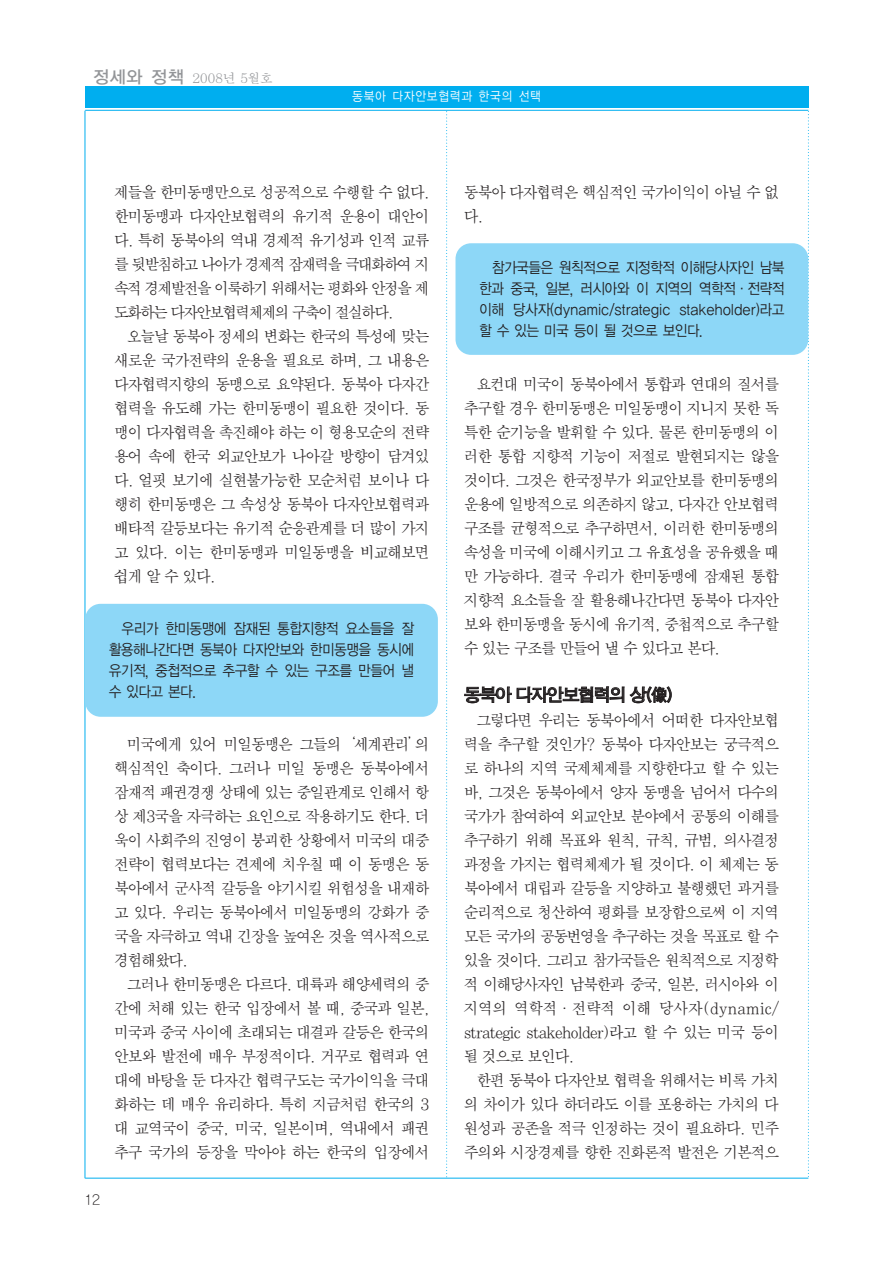
<style>
.page{position:relative;width:893px;height:1262px;background:#fff}
.page>*{position:absolute;margin:0;border:0;box-sizing:border-box;transform-origin:0 0}
.t1{font:700 17.25px "HY Go Thic";letter-spacing:-.095em;color:#231f20}
.t2{font:15.75px/24px "SM Amu";letter-spacing:-.09em;color:#231f20;text-align:justify;scale:.95 1}
.t3{font:15px/21px "YGO12";letter-spacing:-.1em;color:#231f20;text-align:justify;scale:.9 1}
.t4{font:14.25px "YGO11";color:#231f20}
.t5{font:12.75px "YGO12";color:#fff;scale:.9 1}
.t6{font:12.75px "SM Amu";letter-spacing:-.03em;color:#939598}
.s1{font-family:"YGO13";font-size:17.25px}
</style>
<div class="page">
<hr style="left:85px;top:111px;width:1px;height:1067px;background:#00aeef">
<div style="left:85px;top:86px;width:723px;height:21px;background:#00aeef"></div>
<hr style="left:85px;top:110px;width:723px;height:1px;background:#00aeef">
<hr style="left:85px;top:1177px;width:723px;height:1px;background:#00aeef">
<svg style="left:446px;top:112px;width:1px;height:1066px"></svg>
<svg style="left:808px;top:111px;width:1px;height:1067px"></svg>
<div style="left:85px;top:604px;width:353px;height:112px;background:#8dd7f7;border-radius:16px"></div>
<div style="left:455px;top:243px;width:353px;height:112px;background:#8dd7f7;border-radius:16px"></div>
<p class="t6" style="left:93px;top:73px;width:182px"><span class="s1">정세와 정책</span> 2008년 5월호</p>
<p class="t5" style="left:352px;top:90px;width:212px">동북아 다자안보협력과 한국의 선택</p>
<p class="t2" style="left:114px;top:181px;width:334px">제들을 한미동맹만으로 성공적으로 수행할 수 없다. 한미동맹과 다자안보협력의 유기적 운용이 대안이 다. 특히 동북아의 역내 경제적 유기성과 인적 교류 를 뒷받침하고 나아가 경제적 잠재력을 극대화하여 지 속적 경제발전을 이룩하기 위해서는 평화와 안정을 제 도화하는 다자안보협력체제의 구축이 절실하다.</p>
<p class="t2" style="left:114px;top:325px;width:334px;text-indent:13px">오늘날 동북아 정세의 변화는 한국의 특성에 맞는 새로운 국가전략의 운용을 필요로 하며, 그 내용은 다자협력지향의 동맹으로 요약된다. 동북아 다자간 협력을 유도해 가는 한미동맹이 필요한 것이다. 동 맹이 다자협력을 촉진해야 하는 이 형용모순의 전략 용어 속에 한국 외교안보가 나아갈 방향이 담겨있 다. 얼핏 보기에 실현불가능한 모순처럼 보이나 다 행히 한미동맹은 그 속성상 동북아 다자안보협력과 배타적 갈등보다는 유기적 순응관계를 더 많이 가지 고 있다. 이는 한미동맹과 미일동맹을 비교해보면 쉽게 알 수 있다.</p>
<p class="t3" style="left:108px;top:619px;width:341px;text-indent:13px">우리가 한미동맹에 잠재된 통합지향적 요소들을 잘 활용해나간다면 동북아 다자안보와 한미동맹을 동시에 유기적, 중첩적으로 추구할 수 있는 구조를 만들어 낼 수 있다고 본다.</p>
<p class="t4" style="left:85px;top:1193px;width:17px">12</p>
<p class="t2" style="left:114px;top:733px;width:334px;text-indent:13px">미국에게 있어 미일동맹은 그들의‘세계관리’의 핵심적인 축이다. 그러나 미일 동맹은 동북아에서 잠재적 패권경쟁 상태에 있는 중일관계로 인해서 항 상 제3국을 자극하는 요인으로 작용하기도 한다. 더 욱이 사회주의 진영이 붕괴한 상황에서 미국의 대중 전략이 협력보다는 견제에 치우칠 때 이 동맹은 동 북아에서 군사적 갈등을 야기시킬 위험성을 내재하 고 있다. 우리는 동북아에서 미일동맹의 강화가 중 국을 자극하고 역내 긴장을 높여온 것을 역사적으로 경험해왔다.</p>
<p class="t2" style="left:114px;top:973px;width:334px;text-indent:13px">그러나 한미동맹은 다르다. 대륙과 해양세력의 중 간에 처해 있는 한국 입장에서 볼 때, 중국과 일본, 미국과 중국 사이에 초래되는 대결과 갈등은 한국의 안보와 발전에 매우 부정적이다. 거꾸로 협력과 연 대에 바탕을 둔 다자간 협력구도는 국가이익을 극대 화하는 데 매우 유리하다. 특히 지금처럼 한국의 3 대 교역국이 중국, 미국, 일본이며, 역내에서 패권 추구 국가의 등장을 막아야 하는 한국의 입장에서</p>
<p class="t2" style="left:463px;top:181px;width:333px">동북아 다자협력은 핵심적인 국가이익이 아닐 수 없 다.</p>
<p class="t3" style="left:479px;top:258px;width:342px;text-indent:13px">참가국들은 원칙적으로 지정학적 이해당사자인 남북 한과 중국, 일본, 러시아와 이 지역의 역학적·전략적 이해 당사자(dynamic/strategic stakeholder)라고 할 수 있는 미국 등이 될 것으로 보인다.</p>
<p class="t2" style="left:463px;top:373px;width:334px;text-indent:13px">요컨대 미국이 동북아에서 통합과 연대의 질서를 추구할 경우 한미동맹은 미일동맹이 지니지 못한 독 특한 순기능을 발휘할 수 있다. 물론 한미동맹의 이 러한 통합 지향적 기능이 저절로 발현되지는 않을 것이다. 그것은 한국정부가 외교안보를 한미동맹의 운용에 일방적으로 의존하지 않고, 다자간 안보협력 구조를 균형적으로 추구하면서, 이러한 한미동맹의 속성을 미국에 이해시키고 그 유효성을 공유했을 때 만 가능하다. 결국 우리가 한미동맹에 잠재된 통합 지향적 요소들을 잘 활용해나간다면 동북아 다자안 보와 한미동맹을 동시에 유기적, 중첩적으로 추구할 수 있는 구조를 만들어 낼 수 있다고 본다.</p>
<p class="t1" style="left:464px;top:687px;width:210px">동북아 다자안보협력의 상(像)</p>
<p class="t2" style="left:463px;top:709px;width:334px;text-indent:13px">그렇다면 우리는 동북아에서 어떠한 다자안보협 력을 추구할 것인가? 동북아 다자안보는 궁극적으 로 하나의 지역 국제체제를 지향한다고 할 수 있는 바, 그것은 동북아에서 양자 동맹을 넘어서 다수의 국가가 참여하여 외교안보 분야에서 공통의 이해를 추구하기 위해 목표와 원칙, 규칙, 규범, 의사결정 과정을 가지는 협력체제가 될 것이다. 이 체제는 동 북아에서 대립과 갈등을 지양하고 불행했던 과거를 순리적으로 청산하여 평화를 보장함으로써 이 지역 모든 국가의 공동번영을 추구하는 것을 목표로 할 수 있을 것이다. 그리고 참가국들은 원칙적으로 지정학 적 이해당사자인 남북한과 중국, 일본, 러시아와 이 지역의 역학적·전략적 이해 당사자(dynamic/ strategic stakeholder)라고 할 수 있는 미국 등이 될 것으로 보인다.</p>
<p class="t2" style="left:463px;top:1069px;width:334px;text-indent:13px">한편 동북아 다자안보 협력을 위해서는 비록 가치 의 차이가 있다 하더라도 이를 포용하는 가치의 다 원성과 공존을 적극 인정하는 것이 필요하다. 민주 주의와 시장경제를 향한 진화론적 발전은 기본적으</p>
</div>
